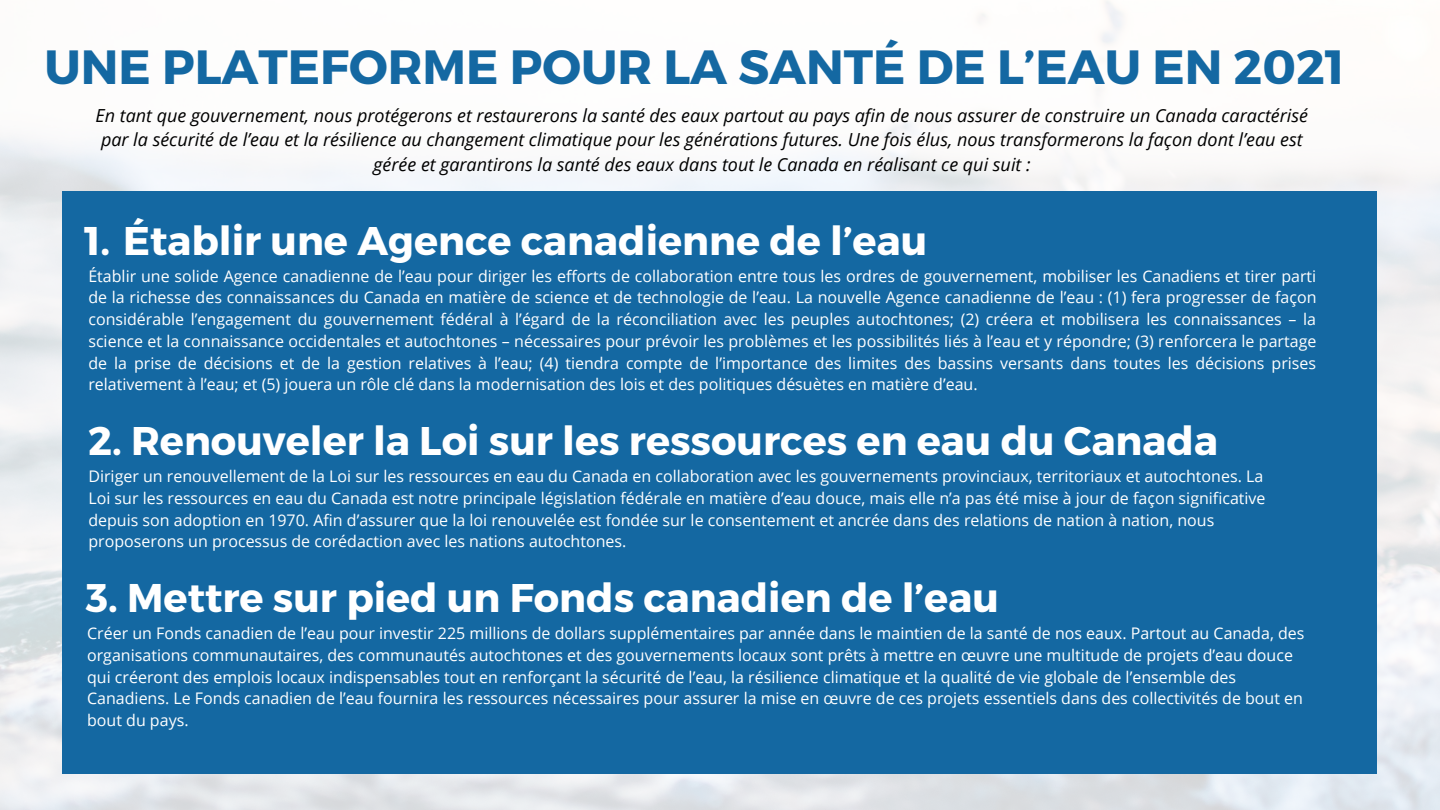
<style>
.page{position:relative;width:1440px;height:810px;background:#fff}
.page>*{position:absolute;margin:0;border:0;box-sizing:border-box;transform-origin:0 0}
.t1{font:700 48px "Montserrat";color:#1468a2}
.t2{font:700 40px "Montserrat";color:#fff}
.t3{font:italic 18px/24.8px "Open Sans";color:#000;text-align:center}
.t4{font:16px/21.8px "Open Sans";color:#fff}
.s1{color:#1468a2}
</style>
<div class="page">
<img style="left:0;top:1px;width:1440px;height:809px">
<div style="left:62px;top:191px;width:1314px;height:583px;background:#1468a2"></div>
<p class="t1" style="left:45px;top:35px;width:1302px">UNE PLATEFORME POUR LA SANTÉ DE L’EAU EN 2021</p>
<p class="t3" style="left:96px;top:102px;width:1214px">En tant que gouvernement, nous protégerons et restaurerons la santé des eaux partout au pays afin de nous assurer de construire un Canada caractérisé par la sécurité de l’eau et la résilience au changement climatique pour les générations futures. Une fois élus, nous transformerons la façon dont l’eau est gérée et garantirons la santé des eaux dans tout le Canada en réalisant ce qui suit :</p>
<p class="t2" style="left:84px;top:214px;width:845px">1.<span class="s1">l</span>Établir une Agence canadienne de l’eau</p>
<p class="t4" style="left:88px;top:265px;width:1230px;text-align:justify">Établir une solide Agence canadienne de l’eau pour diriger les efforts de collaboration entre tous les ordres de gouvernement, mobiliser les Canadiens et tirer parti de la richesse des connaissances du Canada en matière de science et de technologie de l’eau. La nouvelle Agence canadienne de l’eau : (1) fera progresser de façon considérable l’engagement du gouvernement fédéral à l’égard de la réconciliation avec les peuples autochtones; (2) créera et mobilisera les connaissances – la science et la connaissance occidentales et autochtones – nécessaires pour prévoir les problèmes et les possibilités liés à l’eau et y répondre; (3) renforcera le partage de la prise de décisions et de la gestion relatives à l’eau; (4) tiendra compte de l’importance des limites des bassins versants dans toutes les décisions prises relativement à l’eau; et (5) jouera un rôle clé dans la modernisation des lois et des politiques désuètes en matière d’eau.</p>
<p class="t2" style="left:88px;top:415px;width:1131px">2. Renouveler la Loi sur les ressources en eau du Canada</p>
<p class="t4" style="left:88px;top:465px;width:1179px">Diriger un renouvellement de la Loi sur les ressources en eau du Canada en collaboration avec les gouvernements provinciaux, territoriaux et autochtones. La Loi sur les ressources en eau du Canada est notre principale législation fédérale en matière d’eau douce, mais elle n’a pas été mise à jour de façon significative depuis son adoption en 1970. Afin d’assurer que la loi renouvelée est fondée sur le consentement et ancrée dans des relations de nation à nation, nous proposerons un processus de corédaction avec les nations autochtones.</p>
<p class="t2" style="left:86px;top:572px;width:914px">3. Mettre sur pied un Fonds canadien de l’eau</p>
<p class="t4" style="left:87px;top:622px;width:1219px">Créer un Fonds canadien de l’eau pour investir 225 millions de dollars supplémentaires par année dans le maintien de la santé de nos eaux. Partout au Canada, des organisations communautaires, des communautés autochtones et des gouvernements locaux sont prêts à mettre en œuvre une multitude de projets d’eau douce qui créeront des emplois locaux indispensables tout en renforçant la sécurité de l’eau, la résilience climatique et la qualité de vie globale de l’ensemble des Canadiens. Le Fonds canadien de l’eau fournira les ressources nécessaires pour assurer la mise en œuvre de ces projets essentiels dans des collectivités de bout en bout du pays.</p>
</div>
